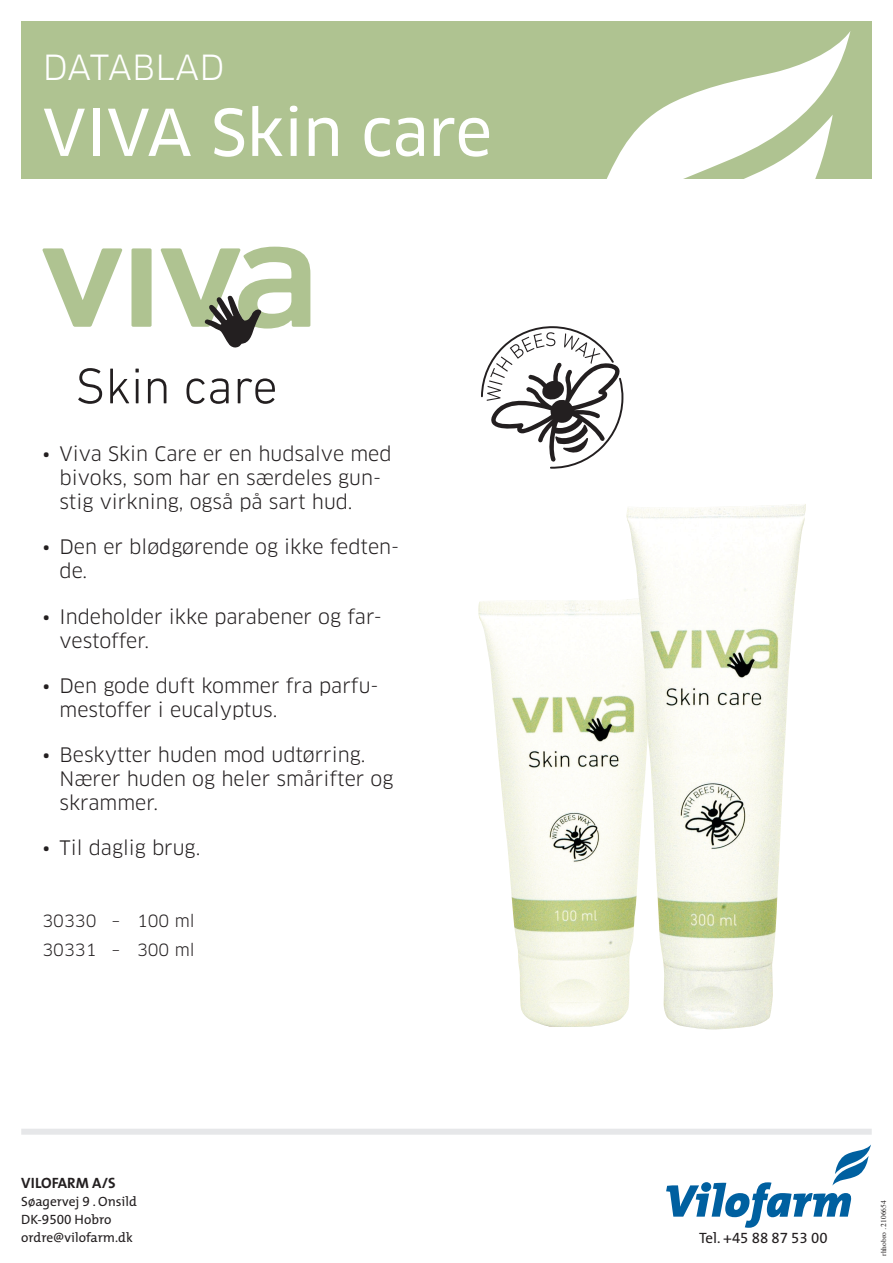
<style>
.page{position:relative;width:893px;height:1263px;background:#fff}
.page>*{position:absolute;margin:0;border:0;box-sizing:border-box;transform-origin:0 0}
.t1{font:63px "Clan OT News";color:#fff}
.t2{font:33.9px "Clan OT";letter-spacing:.01em;color:#fff}
.t3{font:19.5px/24px "Clan OT";color:#231f20}
.t4{font:16.5px/29.5px "Clan OT";color:#231f20}
.t5{font:15px "The Mix Expert";color:#231f20}
.t6{font:700 15px "The Mix";color:#231f20}
.t7{font:13.5px/18px "The Mix";color:#231f20}
.t8{font:7.5px "Times";color:#231f20}
.s1{font-family:"The Mix Expert"}
.s2{font-family:"The Mix"}
</style>
<div class="page">
<div style="left:21px;top:21px;width:851px;height:158px;background:#afc391"></div>
<svg style="left:607px;top:32px;width:243px;height:147px"></svg>
<div style="left:21px;top:1129px;width:851px;height:6px;background:#e6e7e9"></div>
<svg style="left:666px;top:1144px;width:205px;height:84px"></svg>
<svg style="left:481px;top:326px;width:142px;height:143px"></svg>
<div style="left:131px;top:248px;width:21px;height:79px;background:#afc391;border-radius:2px"></div>
<svg style="left:43px;top:248px;width:79px;height:79px"></svg>
<svg style="left:161px;top:247px;width:149px;height:101px"></svg>
<svg style="left:78px;top:368px;width:24px;height:36px"></svg>
<svg style="left:110px;top:369px;width:19px;height:34px"></svg>
<hr style="left:136px;top:379px;width:3px;height:24px;background:#231f20">
<svg style="left:135px;top:369px;width:4px;height:3px"></svg>
<svg style="left:148px;top:378px;width:18px;height:25px"></svg>
<svg style="left:186px;top:378px;width:43px;height:26px"></svg>
<svg style="left:238px;top:378px;width:37px;height:26px"></svg>
<img style="left:478px;top:600px;width:149px;height:427px">
<img style="left:627px;top:504px;width:179px;height:526px">
<h2 class="t2" style="left:43px;top:48px;width:183px">DATABLAD</h2>
<h1 class="t1" style="left:43px;top:95px;width:451px">VIVA Skin care</h1>
<p class="t3" style="left:60px;top:442px;width:334px;text-indent:-17px">• Viva Skin Care er en hudsalve med bivoks, som har en særdeles gun&shy;stig virkning, også på sart hud.</p>
<p class="t3" style="left:60px;top:535px;width:341px;text-indent:-17px">• Den er blødgørende og ikke fedten&shy;de.</p>
<p class="t3" style="left:60px;top:604px;width:324px;text-indent:-17px">• Indeholder ikke parabener og far&shy;vestoffer.</p>
<p class="t3" style="left:60px;top:674px;width:321px;text-indent:-17px">• Den gode duft kommer fra parfu&shy;mestoffer i eucalyptus.</p>
<p class="t3" style="left:60px;top:743px;width:335px;text-indent:-17px">• Beskytter huden mod udtørring.<br>Nærer huden og heler smårifter og skrammer.</p>
<p class="t3" style="left:43px;top:836px;width:159px">• Til daglig brug.</p>
<p class="t4" style="left:43px;top:906px;width:154px">30330 – 100 ml<br>30331 – 300 ml</p>
<p class="t6" style="left:21px;top:1170px;width:96px">VILOFARM A/S</p>
<p class="t7" style="left:21px;top:1192px;width:117px">Søagervej <span class="s1">9</span> . Onsild<br>DK-<span class="s1">9500</span> Hobro ordre@vilofarm.dk</p>
<p class="t5" style="left:699px;top:1225px;width:130px"><span class="s2">Tel.</span> +45 88 87 53 00</p>
<p class="t8" style="left:876px;top:1256px;width:57px;rotate:-90deg">rhhobro . 2106654</p>
</div>
